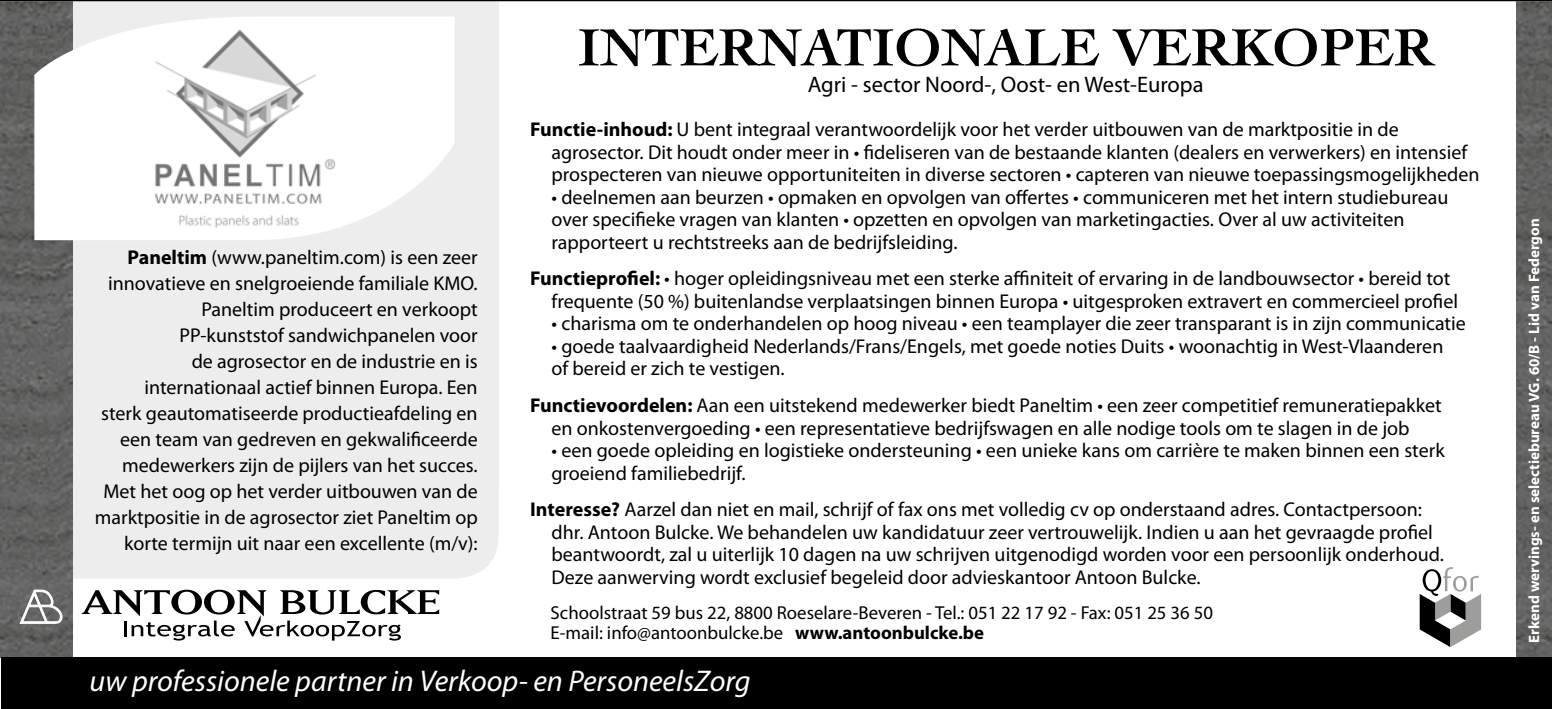
<style>
.page{position:relative;width:1552px;height:709px;background:#fff}
.page>*{position:absolute;margin:0;border:0;box-sizing:border-box;transform-origin:0 0}
.t1{font:700 55px "Cochin LT Std";color:#000}
.t2{font:italic 30px "Myriad Pro";color:#fff}
.t3{font:22.5px "Myriad Pro";color:#000}
.t4{font:20px/22.5px "Myriad Pro";color:#000}
.t5{font:18.75px/20px "Myriad Pro";color:#000}
.t6{font:700 15px "Myriad Pro";color:#fff}
.s1{font-weight:700}
</style>
<div class="page">
<div style="left:1px;top:0;width:498px;height:490px;background:#ededed"></div>
<div style="left:1px;top:441px;width:498px;height:137px;background:#ededed;border-radius:43px"></div>
<img style="left:0;top:1px;width:72px;height:657px">
<img style="left:1516px;top:1px;width:36px;height:657px">
<svg style="left:34px;top:17px;width:421px;height:223px;background:#f7f7f7"></svg>
<div style="left:1px;top:658px;width:1551px;height:51px;background:#000"></div>
<svg style="left:81px;top:589px;width:358px;height:51px"></svg>
<svg style="left:20px;top:589px;width:42px;height:34px"></svg>
<svg style="left:1420px;top:567px;width:61px;height:80px"></svg>
<hr style="left:0;top:0;width:1552px;height:1px;background:#000">
<img style="left:142px;top:28px;width:199px;height:199px">
<p class="t4" style="left:95px;top:244px;width:384px;line-height:26px;text-align:right"><span class="s1">Paneltim</span> (www.paneltim.com) is een zeer innovatieve en snelgroeiende familiale KMO.<br>Paneltim produceert en verkoopt PP-kunststof sandwichpanelen voor<br>de agrosector en de industrie en is internationaal actief binnen Europa. Een<br>sterk geautomatiseerde productieafdeling en een team van gedreven en gekwalificeerde medewerkers zijn de pijlers van het succes.<br>Met het oog op het verder uitbouwen van de marktpositie in de agrosector ziet Paneltim op korte termijn uit naar een excellente (m/v):</p>
<h1 class="t1" style="left:578px;top:15px;width:857px">INTERNATIONALE VERKOPER</h1>
<p class="t3" style="left:808px;top:71px;width:397px">Agri - sector Noord-, Oost- en West-Europa</p>
<p class="t4" style="left:551px;top:118px;width:930px;text-indent:-21px"><span class="s1">Functie-inhoud:</span> U bent integraal verantwoordelijk voor het verder uitbouwen van de marktpositie in de agro-sector. Dit houdt onder meer in • fideliseren van de bestaande klanten (dealers en verwerkers) en intensief prospecteren van nieuwe opportuniteiten in diverse sectoren • capteren van nieuwe toepassingsmogelijkheden</p>
<p class="t4" style="left:551px;top:185px;width:898px">• deelnemen aan beurzen • opmaken en opvolgen van offertes • communiceren met het intern studiebureau over specifieke vragen van klanten • opzetten en opvolgen van marketingacties. Over al uw activiteiten rapporteert u rechtstreeks aan de bedrijfsleiding.</p>
<p class="t4" style="left:551px;top:267px;width:908px;text-indent:-21px"><span class="s1">Functieprofiel:</span> • hoger opleidingsniveau met een sterke affiniteit of ervaring in de landbouwsector • bereid tot frequente (50 %) buitenlandse verplaatsingen binnen Europa • uitgesproken extravert en commercieel profiel</p>
<p class="t4" style="left:551px;top:312px;width:916px">• charisma om te onderhandelen op hoog niveau • een teamplayer die zeer transparant is in zijn communicatie</p>
<p class="t4" style="left:551px;top:334px;width:893px">• goede taalvaardigheid Nederlands/Frans/Engels, met goede noties Duits • woonachtig in West-Vlaanderen of bereid er zich te vestigen.</p>
<p class="t4" style="left:530px;top:394px;width:913px;text-align:center"><span class="s1">Functievoordelen:</span> Aan een uitstekend medewerker biedt Paneltim • een zeer competitief remuneratiepakket en onkostenvergoeding • een representatieve bedrijfswagen en alle nodige tools om te slagen in de job</p>
<p class="t4" style="left:551px;top:439px;width:895px">• een goede opleiding en logistieke ondersteuning • een unieke kans om carrière te maken binnen een sterk groeiend familiebedrijf.</p>
<p class="t4" style="left:551px;top:498px;width:894px;text-indent:-21px"><span class="s1">Interesse?</span> Aarzel dan niet en mail, schrijf of fax ons met volledig cv op onderstaand adres. Contactpersoon: dhr. Antoon Bulcke. We behandelen uw kandidatuur zeer vertrouwelijk. Indien u aan het gevraagde profiel beantwoordt, zal u uiterlijk 10 dagen na uw schrijven uitgenodigd worden voor een persoonlijk onderhoud.<br>Deze aanwerving wordt exclusief begeleid door advieskantoor Antoon Bulcke.</p>
<p class="t5" style="left:551px;top:602px;width:664px">Schoolstraat 59 bus 22, 8800 Roeselare-Beveren - Tel.: 051 22 17 92 - Fax: 051 25 36 50<br>E-mail: info@antoonbulcke.be <span class="s1">www.antoonbulcke.be</span></p>
<h2 class="t2" style="left:90px;top:663px;width:662px">uw professionele partner in Verkoop- en PersoneelsZorg</h2>
<p class="t6" style="left:1524px;top:642px;width:425px;rotate:-90deg">Erkend wervings- en selectiebureau VG. 60/B - Lid van Federgon</p>
</div>
